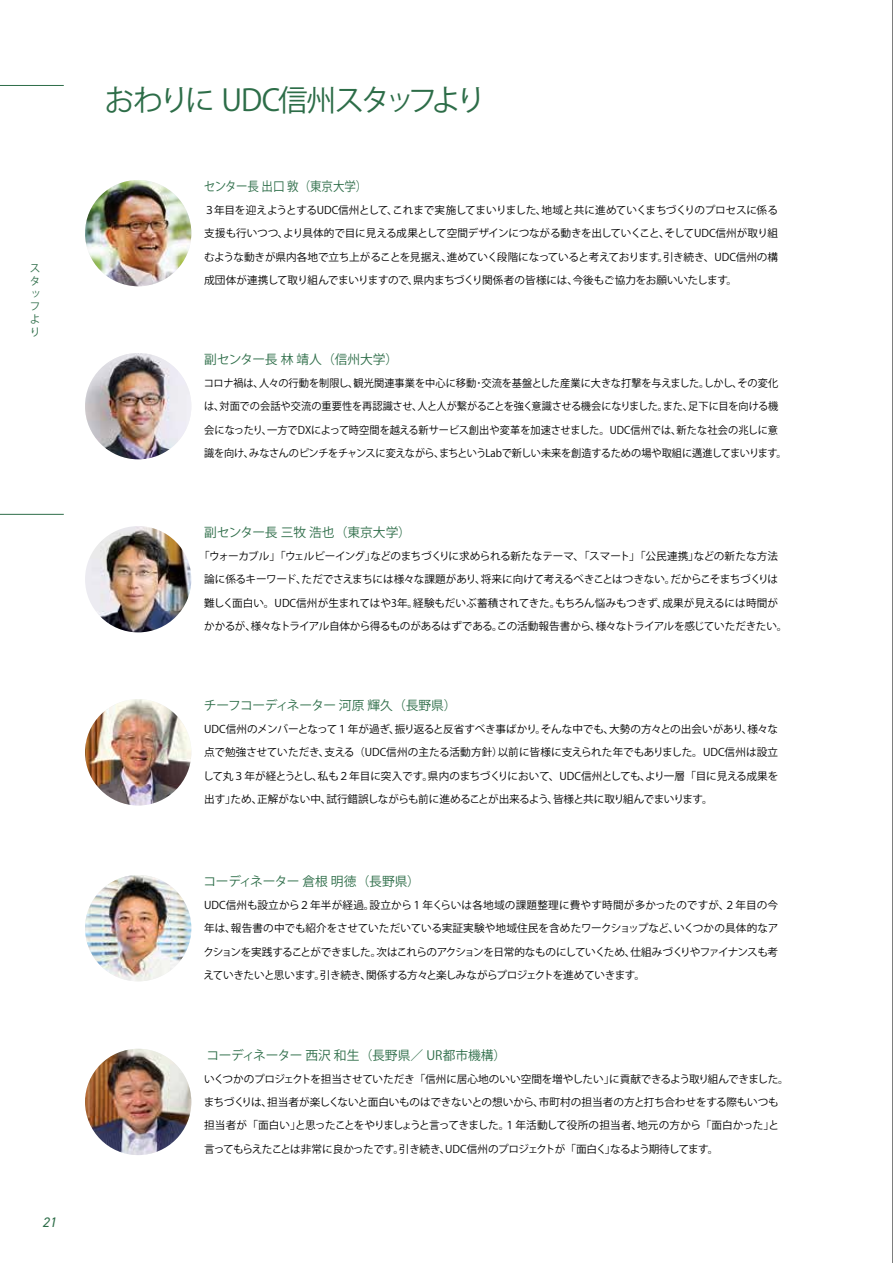
<style>
.page{position:relative;width:893px;height:1263px;background:#fff}
.page>*{position:absolute;margin:0;border:0;box-sizing:border-box;transform-origin:0 0}
.t1{font:29.7px "Koz Go Pr 6 N";letter-spacing:-.115em;color:#2d6d48}
.t2{font:italic 13.8px "DIN2014";color:#2d6d48}
.t3{font:12.75px "Koz Go Pr 6 N";letter-spacing:-.01em;color:#2d6d48}
.t4{font:12.75px "Koz Go Pr 6 N";letter-spacing:-.03em;color:#2d6d48}
.t5{font:12.75px "Koz Go Pr 6 N";letter-spacing:-.01em;color:#2d6d48;scale:.9 1}
.t6{font:10.65px/23.4px "Koz Go Pr 6 N";letter-spacing:-.025em;color:#000;text-align:justify}
.t7{font:10.65px/23.4px "Koz Go Pr 6 N";letter-spacing:-.025em;color:#000;scale:.96 1}
.t8{font:10.65px/12.8px "Koz Go Pr 6 N";color:#2d6d48;text-align:justify}
</style>
<div class="page">
<img style="left:85px;top:526px;width:106px;height:106px;border-radius:53px">
<img style="left:85px;top:875px;width:106px;height:106px;border-radius:53px">
<img style="left:85px;top:353px;width:106px;height:106px;border-radius:53px">
<img style="left:85px;top:699px;width:106px;height:106px;border-radius:53px">
<img style="left:85px;top:1049px;width:106px;height:106px;border-radius:53px">
<img style="left:85px;top:180px;width:106px;height:106px;border-radius:53px">
<hr style="left:0;top:514px;width:64px;height:1px;background:#2d6d48">
<hr style="left:0;top:85px;width:64px;height:1px;background:#2d6d48">
<hr style="left:892px;top:0;width:1px;height:1263px;background:#000">
<p class="t8" style="left:30px;top:262px;width:11px">スタッフより</p>
<p class="t2" style="left:43px;top:1213px;width:15px">21</p>
<h1 class="t1" style="left:105px;top:84px;width:383px">おわりに UDC信州スタッフより</h1>
<p class="t5" style="left:204px;top:179px;width:183px">センター長 出口 敦（東京大学）</p>
<p class="t6" style="left:204px;top:198px;width:576px">３年目を迎えようとするUDC信州として、これまで実施してまいりました、地域と共に進めていくまちづくりのプロセスに係る支援も行いつつ、より具体的で目に見える成果として空間デザインにつながる動きを出していくこと、そしてUDC信州が取り組むような動きが県内各地で立ち上がることを見据え、進めていく段階になっていると考えております。引き続き、UDC信州の構成団体が連携して取り組んでまいりますので、県内まちづくり関係者の皆様には、今後もご協力をお願いいたします。</p>
<p class="t3" style="left:204px;top:352px;width:196px">副センター長 林 靖人（信州大学）</p>
<p class="t7" style="left:204px;top:371px;width:609px">コロナ禍は、人々の行動を制限し、観光関連事業を中心に移動･交流を基盤とした産業に大きな打撃を与えました。しかし、その変化は、対面での会話や交流の重要性を再認識させ、人と人が繋がることを強く意識させる機会になりました。また、足下に目を向ける機会になったり、一方でDXによって時空間を越える新サービス創出や変革を加速させました。UDC信州では、新たな社会の兆しに意識を向け、みなさんのピンチをチャンスに変えながら、まちというLabで新しい未来を創造するための場や取組に邁進してまいります。</p>
<p class="t3" style="left:204px;top:525px;width:208px">副センター長 三牧 浩也（東京大学）</p>
<p class="t6" style="left:204px;top:544px;width:585px;text-align:left;text-indent:-5px">「ウォーカブル」「ウェルビーイング」などのまちづくりに求められる新たなテーマ、「スマート」「公民連携」などの新たな方法論に係るキーワード、ただでさえまちには様々な課題があり、将来に向けて考えるべきことはつきない。だからこそまちづくりは難しく面白い。UDC信州が生まれてはや3年。経験もだいぶ蓄積されてきた。もちろん悩みもつきず、成果が見えるには時間がかかるが、様々なトライアル自体から得るものがあるはずである。この活動報告書から、様々なトライアルを感じていただきたい。</p>
<p class="t4" style="left:204px;top:698px;width:254px">チーフコーディネーター 河原 輝久（長野県）</p>
<p class="t6" style="left:203px;top:718px;width:577px">UDC信州のメンバーとなって１年が過ぎ、振り返ると反省すべき事ばかり。そんな中でも、大勢の方々との出会いがあり、様々な点で勉強させていただき、支える（UDC信州の主たる活動方針）以前に皆様に支えられた年でもありました。UDC信州は設立して丸３年が経とうとし、私も２年目に突入です。県内のまちづくりにおいて、UDC信州としても、より一層「目に見える成果を出す」ため、正解がない中、試行錯誤しながらも前に進めることが出来るよう、皆様と共に取り組んでまいります。</p>
<p class="t4" style="left:204px;top:874px;width:218px">コーディネーター 倉根 明徳（長野県）</p>
<p class="t6" style="left:203px;top:893px;width:577px">UDC信州も設立から２年半が経過。設立から１年くらいは各地域の課題整理に費やす時間が多かったのですが、２年目の今年は、報告書の中でも紹介をさせていただいている実証実験や地域住民を含めたワークショップなど、いくつかの具体的なアクションを実践することができました。次はこれらのアクションを日常的なものにしていくため、仕組みづくりやファイナンスも考えていきたいと思います。引き続き、関係する方々と楽しみながらプロジェクトを進めていきます。</p>
<p class="t3" style="left:207px;top:1048px;width:301px">コーディネーター 西沢 和生（長野県／ UR都市機構）</p>
<p class="t6" style="left:204px;top:1067px;width:587px;text-align:left">いくつかのプロジェクトを担当させていただき「信州に居心地のいい空間を増やしたい」に貢献できるよう取り組んできました。まちづくりは、担当者が楽しくないと面白いものはできないとの想いから、市町村の担当者の方と打ち合わせをする際もいつも担当者が「面白い」と思ったことをやりましょうと言ってきました。１年活動して役所の担当者、地元の方から「面白かった」と言ってもらえたことは非常に良かったです。引き続き、UDC信州のプロジェクトが「面白く」なるよう期待してます。</p>
</div>
